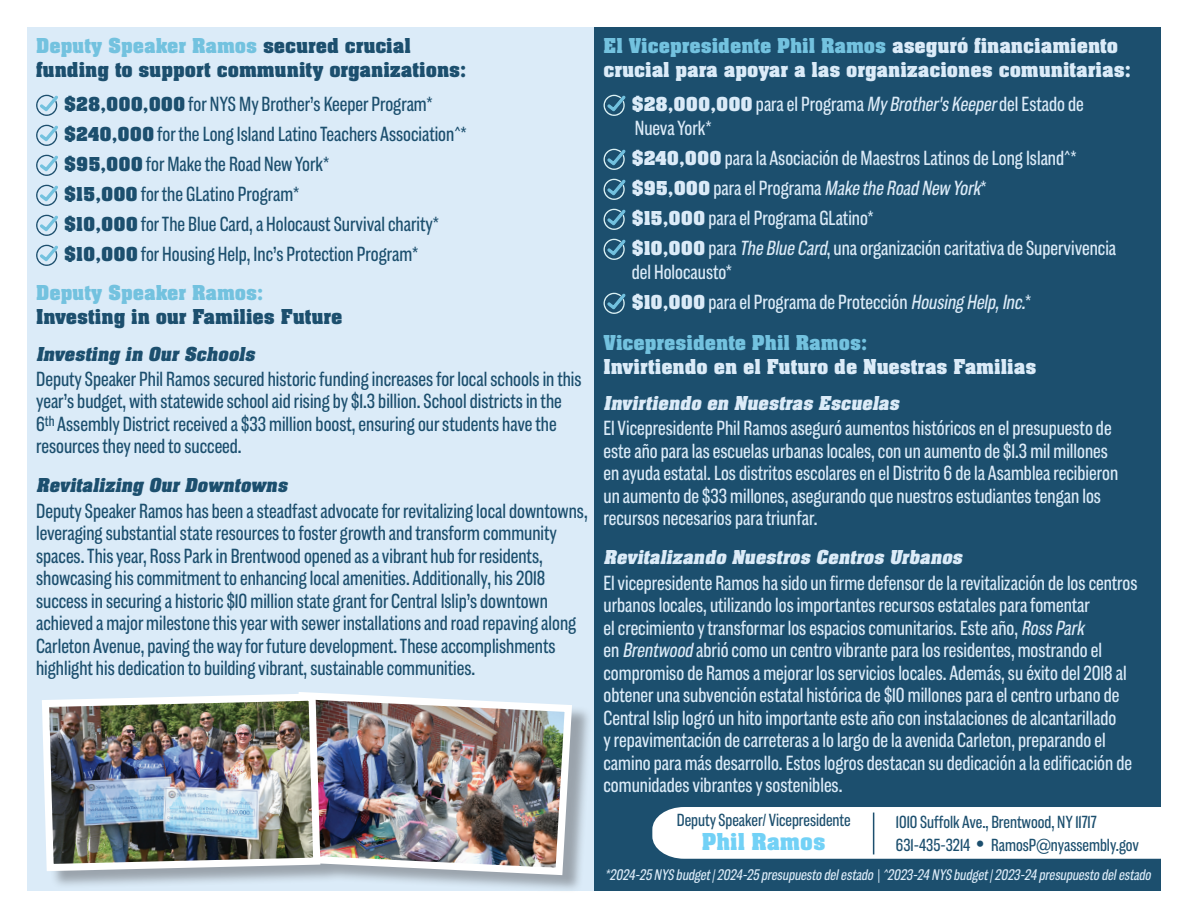
<style>
.page{position:relative;width:1188px;height:918px;background:#fff}
.page>*{position:absolute;margin:0;border:0;box-sizing:border-box;transform-origin:0 0}
.t1{font:700 25.5px "Neue Aachen Pro";color:#72d1f6}
.t2{font:700 22.5px/24px "Neue Aachen Pro";color:#dbebf8}
.t3{font:700 22.5px/24px "Neue Aachen Pro";color:#1c4f6e}
.t4{font:700 22.5px "Neue Aachen Pro";color:#73c2df}
.t5{font:21px/22.5px "Americane Cond";color:#dbebf8}
.t6{font:21px/22.5px "Americane Cond";color:#1c4f6e}
.t7{font:italic 700 21px "Neue Aachen Pro";color:#dbebf8}
.t8{font:italic 700 21px "Neue Aachen Pro";color:#1c4f6e}
.t9{font:18px/22.5px "Americane Cond";color:#1c4f6e}
.t10{font:italic 15.75px "Americane Cond";color:#dbebf8}
.s1{color:#73c2df}
.s2{font-family:"Neue Aachen Pro";font-weight:700}
.s3{font-style:italic}
.s4{font-size:27px}
.s5{font-style:normal}
</style>
<div class="page">
<div style="left:27px;top:27px;width:572px;height:864px;background:#dbebf8"></div>
<div style="left:595px;top:27px;width:566px;height:863px;background:#1c4f6e"></div>
<div style="left:652px;top:807px;width:509px;height:52px;background:#fff"></div>
<hr style="left:873px;top:813px;width:1px;height:41px;background:#1c4f6e">
<div style="left:46px;top:693px;width:547px;height:200px;background:#231f20;opacity:.35"></div>
<img style="left:285px;top:693px;width:291px;height:186px">
<img style="left:42px;top:692px;width:282px;height:183px">
<svg style="left:36px;top:95px;width:22px;height:21px"></svg>
<svg style="left:36px;top:125px;width:22px;height:21px"></svg>
<svg style="left:36px;top:155px;width:22px;height:21px"></svg>
<svg style="left:36px;top:185px;width:22px;height:21px"></svg>
<svg style="left:36px;top:215px;width:22px;height:21px"></svg>
<svg style="left:36px;top:245px;width:22px;height:21px"></svg>
<svg style="left:604px;top:95px;width:22px;height:21px"></svg>
<svg style="left:604px;top:149px;width:22px;height:21px"></svg>
<svg style="left:604px;top:179px;width:22px;height:21px"></svg>
<svg style="left:604px;top:209px;width:22px;height:21px"></svg>
<svg style="left:604px;top:239px;width:22px;height:21px"></svg>
<svg style="left:604px;top:293px;width:22px;height:21px"></svg>
<p class="t3" style="left:36px;top:34px;width:432px"><span class="s1">Deputy Speaker Ramos</span> secured crucial funding to support community organizations:</p>
<p class="t6" style="left:64px;top:89px;width:404px;line-height:30px"><span class="s2">$28,000,000</span> for NYS My Brother’s Keeper Program* <span class="s2">$240,000</span> for the Long Island Latino Teachers Association^* <span class="s2">$95,000</span> for Make the Road New York*<br><span class="s2">$15,000</span> for the GLatino Program*<br><span class="s2">$10,000</span> for The Blue Card, a Holocaust Survival charity* <span class="s2">$10,000</span> for Housing Help, Inc’s Protection Program*</p>
<p class="t4" style="left:36px;top:280px;width:229px">Deputy Speaker Ramos:</p>
<p class="t3" style="left:36px;top:305px;width:308px">Investing in our Families Future</p>
<p class="t8" style="left:36px;top:342px;width:225px">Investing in OurSchools</p>
<p class="t6" style="left:36px;top:367px;width:547px">Deputy Speaker Phil Ramos secured historic funding increases for local schools in this year’s budget, with statewide school aid rising by $1.3 billion. School districts in the 6<sup>th</sup> Assembly District received a $33 million boost, ensuring our students have the resources they need to succeed.</p>
<p class="t8" style="left:36px;top:474px;width:257px">Revitalizing OurDowntowns</p>
<p class="t6" style="left:36px;top:499px;width:553px">Deputy Speaker Ramos has been a steadfast advocate for revitalizing local downtowns, leveraging substantial state resources to foster growth and transform community spaces. This year, Ross Park in Brentwood opened as a vibrant hub for residents, showcasing his commitment to enhancing local amenities. Additionally, his 2018 success in securing a historic $10 million state grant for Central Islip’s downtown achieved a major milestone this year with sewer installations and road repaving along Carleton Avenue, paving the way for future development. These accomplishments highlight his dedication to building vibrant, sustainable communities.</p>
<p class="t2" style="left:604px;top:34px;width:529px"><span class="s1">El Vicepresidente Phil Ramos</span> aseguró financiamiento crucial para apoyar a las organizaciones comunitarias:</p>
<p class="t5" style="left:632px;top:92px;width:454px;line-height:24px"><span class="s2">$28,000,000</span> para el Programa <span class="s3">MyBrother'sKeeper</span>del Estado de<br>Nueva York*</p>
<p class="t5" style="left:632px;top:143px;width:486px;line-height:30px"><span class="s2">$240,000</span> para la Asociación de Maestros Latinos de Long Island^* <span class="s2">$95,000</span> para el Programa <span class="s3">MaketheRoadNew York</span>*<br><span class="s2">$15,000</span> para el Programa GLatino*<br><span class="s2">$10,000</span> para <span class="s3">TheBlueCard</span>, una organización caritativa de Supervivencia</p>
<p class="t5" style="left:632px;top:257px;width:401px;line-height:30px">del Holocausto*<br><span class="s2">$10,000</span> para el Programa de Protección <span class="s3">HousingHelp,Inc.</span>*</p>
<p class="t4" style="left:604px;top:330px;width:265px">Vicepresidente Phil Ramos:</p>
<p class="t2" style="left:604px;top:355px;width:434px">Invirtiendo en el Futuro de Nuestras Familias</p>
<p class="t7" style="left:604px;top:392px;width:301px">Invirtiendo en Nuestras Escuelas</p>
<p class="t5" style="left:604px;top:417px;width:516px">El Vicepresidente Phil Ramos aseguró aumentos históricos en el presupuesto de este año para las escuelas urbanas locales, con un aumento de $1.3 mil millones en ayuda estatal. Los distritos escolares en el Distrito 6 de la Asamblea recibieron un aumento de $33 millones, asegurando que nuestros estudiantes tengan los recursos necesarios para triunfar.</p>
<p class="t7" style="left:604px;top:546px;width:365px">Revitalizando Nuestros Centros Urbanos</p>
<p class="t5" style="left:604px;top:571px;width:536px">El vicepresidente Ramos ha sido un firme defensor de la revitalización de los centros urbanos locales, utilizando los importantes recursos estatales para fomentar<br>el crecimiento y transformar los espacios comunitarios. Este año, <span class="s3">RossPark<br></span>en <span class="s3">Brentwood</span> abrió como un centro vibrante para los residentes, mostrando el compromiso de Ramos a mejorar los servicios locales. Además, su éxito del 2018 al obtener una subvención estatal histórica de $10 millones para el centro urbano de Central Islip logró un hito importante este año con instalaciones de alcantarillado<br>y repavimentación de carreteras a lo largo de la avenida Carleton, preparando el camino para más desarrollo. Estos logros destacan su dedicación a la edificación de comunidades vibrantes y sostenibles.</p>
<p class="t9" style="left:677px;top:809px;width:175px">Deputy Speaker/ Vicepresidente</p>
<p class="t1" style="left:702px;top:828px;width:125px">Phil Ramos</p>
<p class="t9" style="left:896px;top:811px;width:245px">1010 Suffolk Ave., Brentwood, NY 11717<br>631-435-3214 <span class="s4">•</span> RamosP@nyassembly.gov</p>
<p class="t10" style="left:605px;top:865px;width:551px">*2024-25 NYS budget|2024-25 presupuestodelestado <span class="s5">|</span> ^2023-24 NYS budget|2023-24 presupuestodelestado</p>
</div>
